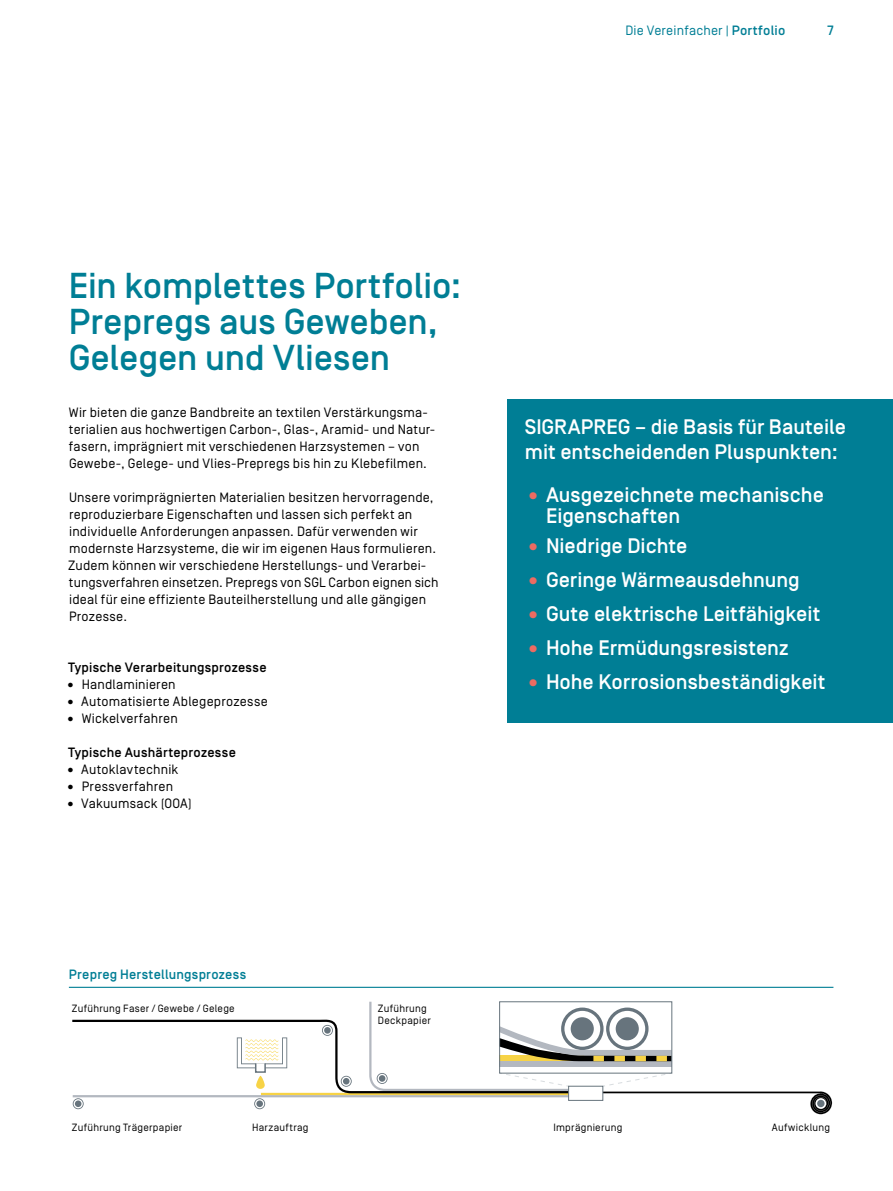
<style>
.page{position:relative;width:893px;height:1191px;background:#fff}
.page>*{position:absolute;margin:0;border:0;box-sizing:border-box;transform-origin:0 0}
.SGL_Headline3_24Pt_Medium_Petrol{font:500 36px/36px "Simplon Norm";letter-spacing:-.005em;color:#007e95}
.SGL_Subline2_14Pt_Medium_White{font:500 21px/25.5px "Simplon Norm";color:#fff}
.SGL_Einleitung_9Pt_Medium_Black{font:13.5px/17px "Simplon Norm";letter-spacing:.015em;color:#000}
.SGL_Einleitung_9Pt_Medium_Black-2{font:500 13.5px "Simplon Norm";letter-spacing:.015em;color:#000}
.Paginierung_rechts_9Pt_Medium_Petrol{font:500 13.5px "Simplon Norm";letter-spacing:.015em;color:#007e95}
.Kolumnentitel_9Pt_Regular_Petrol{font:13.5px "Simplon Norm";letter-spacing:.015em;color:#007e95}
.t1{font:10.5px/12px "Simplon Norm";letter-spacing:.025em;color:#000}
.s1{font-weight:500}
.s2{color:#ed6b62}
</style>
<div class="page">
<hr style="left:69px;top:986px;width:764px;height:2px;background:#007e95">
<svg style="left:72px;top:1001px;width:760px;height:113px"></svg>
<div style="left:508px;top:400px;width:385px;height:323px;background:#007e95"></div>
<p class="Kolumnentitel_9Pt_Regular_Petrol" style="left:625px;top:23px;width:161px">Die Vereinfacher | <span class="s1">Portfolio</span></p>
<p class="Paginierung_rechts_9Pt_Medium_Petrol" style="left:827px;top:23px;width:8px">7</p>
<p class="SGL_Headline3_24Pt_Medium_Petrol" style="left:69px;top:269px;width:394px">Ein komplettes Portfolio:<br>Prepregs aus Geweben,<br>Gelegen und Vliesen</p>
<p class="SGL_Einleitung_9Pt_Medium_Black" style="left:69px;top:404px;width:368px">Wir bieten die ganze Bandbreite an textilen Verstärkungsma&shy;terialien aus hochwertigen Carbon-, Glas-, Aramid- und Natur&shy;fasern, imprägniert mit verschiedenen Harzsystemen – von Gewebe-, Gelege- und Vlies-Prepregs bis hin zu Klebefilmen.</p>
<p class="SGL_Einleitung_9Pt_Medium_Black" style="left:68px;top:489px;width:372px">Unsere vorimprägnierten Materialien besitzen hervorragende, reproduzierbare Eigenschaften und lassen sich perfekt an individuelle Anforderungen anpassen. Dafür verwenden wir modernste Harzsysteme, die wir im eigenen Haus formulieren.<br>Zudem können wir verschiedene Herstellungs- und Verarbei&shy;tungsverfahren einsetzen. Prepregs von SGL Carbon eignen sich ideal für eine effiziente Bauteilherstellung und alle gängigen Prozesse.</p>
<p class="SGL_Einleitung_9Pt_Medium_Black-2" style="left:68px;top:660px;width:200px">Typische Verarbeitungsprozesse</p>
<p class="SGL_Einleitung_9Pt_Medium_Black" style="left:65px;top:676px;width:112px">• Handlaminieren</p>
<p class="SGL_Einleitung_9Pt_Medium_Black" style="left:65px;top:693px;width:204px">• Automatisierte Ablegeprozesse</p>
<p class="SGL_Einleitung_9Pt_Medium_Black" style="left:65px;top:710px;width:114px">• Wickelverfahren</p>
<p class="SGL_Einleitung_9Pt_Medium_Black-2" style="left:68px;top:745px;width:169px">Typische Aushärteprozesse</p>
<p class="SGL_Einleitung_9Pt_Medium_Black" style="left:65px;top:761px;width:115px">• Autoklavtechnik</p>
<p class="SGL_Einleitung_9Pt_Medium_Black" style="left:65px;top:778px;width:109px">• Pressverfahren</p>
<p class="SGL_Einleitung_9Pt_Medium_Black" style="left:65px;top:795px;width:128px">• Vakuumsack (OOA)</p>
<p class="SGL_Subline2_14Pt_Medium_White" style="left:525px;top:415px;width:323px">SIGRAPREG – die Basis für Bauteile mit entscheidenden Pluspunkten:</p>
<p class="SGL_Subline2_14Pt_Medium_White" style="left:546px;top:485px;width:279px;line-height:21px;text-indent:-21px"><span class="s2">•</span> Ausgezeichnete mechanische<br>Eigenschaften</p>
<p class="SGL_Subline2_14Pt_Medium_White" style="left:525px;top:534px;width:164px"><span class="s2">•</span> Niedrige Dichte</p>
<p class="SGL_Subline2_14Pt_Medium_White" style="left:525px;top:568px;width:277px"><span class="s2">•</span> Geringe Wärmeausdehnung</p>
<p class="SGL_Subline2_14Pt_Medium_White" style="left:525px;top:602px;width:297px"><span class="s2">•</span> Gute elektrische Leitfähigkeit</p>
<p class="SGL_Subline2_14Pt_Medium_White" style="left:525px;top:636px;width:265px"><span class="s2">•</span> Hohe Ermüdungsresistenz</p>
<p class="SGL_Subline2_14Pt_Medium_White" style="left:525px;top:670px;width:302px"><span class="s2">•</span> Hohe Korrosionsbeständigkeit</p>
<p class="SGL_Subline2_14Pt_Medium_White" style="left:508px;top:432px;width:215px">Unser Materialportfolio</p>
<p class="Paginierung_rechts_9Pt_Medium_Petrol" style="left:69px;top:967px;width:179px">Prepreg Herstellungsprozess</p>
<p class="t1" style="left:72px;top:1002px;width:164px">Zuführung Faser / Gewebe / Gelege</p>
<p class="t1" style="left:378px;top:1002px;width:55px">Zuführung<br>Deckpapier</p>
<p class="t1" style="left:72px;top:1121px;width:112px">Zuführung Trägerpapier</p>
<p class="t1" style="left:252px;top:1121px;width:58px">Harzauftrag</p>
<p class="t1" style="left:553px;top:1121px;width:70px">Imprägnierung</p>
<p class="t1" style="left:772px;top:1121px;width:60px">Aufwicklung</p>
</div>
